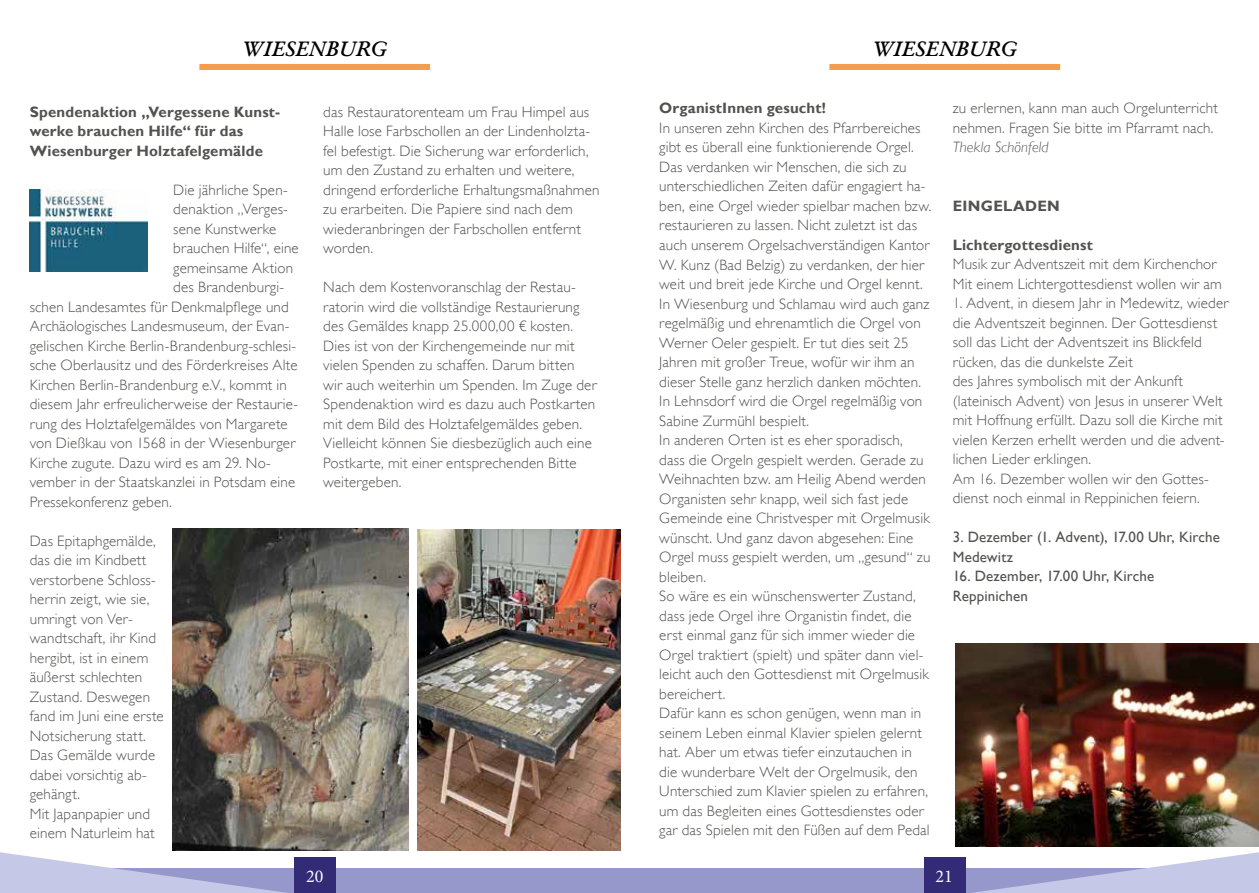
<style>
.page{position:relative;width:1259px;height:893px;background:#fff}
.page>*{position:absolute;margin:0;border:0;box-sizing:border-box;transform-origin:0 0}
.t1{font:21px "Garamond Kursiv Halbfett";letter-spacing:.005em;color:#000}
.t2{font:18px "Minion Pro";color:#fbfbfb}
.t3{font:300 15px/19.5px "Gill Sans";letter-spacing:.015em;color:#525251}
.t4{font:700 15px/19.5px "Gill Sans";letter-spacing:.01em;color:#525251}
.t5{font:15px/19.5px "Gill Sans";letter-spacing:.01em;color:#525251}
.t6{font:italic 300 15px "Gill Sans";letter-spacing:.005em;color:#525251}
</style>
<div class="page">
<div style="left:617px;top:868px;width:642px;height:25px;background:#9697cb"></div>
<div style="left:924px;top:857px;width:41px;height:36px;background:#342b77"></div>
<svg style="left:965px;top:852px;width:294px;height:41px"></svg>
<div style="left:0;top:868px;width:642px;height:25px;background:#9697cb"></div>
<div style="left:294px;top:857px;width:42px;height:36px;background:#342b77"></div>
<svg style="left:0;top:850px;width:293px;height:43px"></svg>
<div style="left:199px;top:64px;width:231px;height:6px;background:#f59d4e"></div>
<img style="left:418px;top:529px;width:203px;height:321px">
<div style="left:829px;top:64px;width:231px;height:6px;background:#f59d4e"></div>
<img style="left:172px;top:528px;width:237px;height:322px">
<img style="left:30px;top:189px;width:117px;height:83px">
<img style="left:956px;top:643px;width:303px;height:203px">
<h1 class="t1" style="left:242px;top:36px;width:146px">WIESENBURG</h1>
<p class="t4" style="left:30px;top:102px;width:252px">Spendenaktion „Vergessene Kunst&shy;werke brauchen Hilfe“ für das<br>Wiesenburger Holztafelgemälde</p>
<p class="t3" style="left:173px;top:180px;width:116px">Die jährliche Spen-</p>
<p class="t3" style="left:173px;top:200px;width:116px">denaktion „Verges-</p>
<p class="t3" style="left:173px;top:219px;width:105px">sene Kunstwerke</p>
<p class="t3" style="left:173px;top:239px;width:127px">brauchen Hilfe“, eine</p>
<p class="t3" style="left:173px;top:258px;width:121px">gemeinsame Aktion</p>
<p class="t3" style="left:173px;top:278px;width:112px">des Brandenburgi-</p>
<p class="t3" style="left:30px;top:297px;width:260px">schen Landesamtes für Denkmalpflege und</p>
<p class="t3" style="left:30px;top:317px;width:261px">Archäologisches Landesmuseum, der Evan-</p>
<p class="t3" style="left:30px;top:336px;width:268px">gelischen Kirche Berlin-Brandenburg-schlesi-</p>
<p class="t3" style="left:30px;top:356px;width:269px">sche Oberlausitz und des Förderkreises Alte</p>
<p class="t3" style="left:30px;top:375px;width:259px">Kirchen Berlin-Brandenburg e.V., kommt in</p>
<p class="t3" style="left:30px;top:395px;width:270px">diesem Jahr erfreulicherweise der Restaurie-</p>
<p class="t3" style="left:30px;top:414px;width:259px">rung des Holztafelgemäldes von Margarete</p>
<p class="t3" style="left:30px;top:434px;width:267px">von Dießkau von 1568 in der Wiesenburger</p>
<p class="t3" style="left:30px;top:453px;width:243px">Kirche zugute. Dazu wird es am 29. No-</p>
<p class="t3" style="left:30px;top:473px;width:267px">vember in der Staatskanzlei in Potsdam eine</p>
<p class="t3" style="left:30px;top:492px;width:143px">Pressekonferenz geben.</p>
<p class="t3" style="left:30px;top:531px;width:135px">Das Epitaphgemälde, das die im Kindbett verstorbene Schloss&shy;herrin zeigt, wie sie, umringt von Ver&shy;wandtschaft, ihr Kind hergibt, ist in einem äußerst schlechten<br>Zustand. Deswegen fand im Juni eine erste<br>Notsicherung statt.<br>Das Gemälde wurde dabei vorsichtig ab&shy;gehängt.<br>Mit Japanpapier und einem Naturleim hat</p>
<p class="t3" style="left:323px;top:102px;width:278px">das Restauratorenteam um Frau Himpel aus Halle lose Farbschollen an der Lindenholzta&shy;fel befestigt. Die Sicherung war erforderlich, um den Zustand zu erhalten und weitere, dringend erforderliche Erhaltungsmaßnahmen zu erarbeiten. Die Papiere sind nach dem wiederanbringen der Farbschollen entfernt worden.</p>
<p class="t3" style="left:323px;top:277px;width:275px">Nach dem Kostenvoranschlag der Restau&shy;ratorin wird die vollständige Restaurierung des Gemäldes knapp 25.000,00 € kosten.<br>Dies ist von der Kirchengemeinde nur mit vielen Spenden zu schaffen. Darum bitten wir auch weiterhin um Spenden. Im Zuge der Spendenaktion wird es dazu auch Postkarten mit dem Bild des Holztafelgemäldes geben.<br>Vielleicht können Sie diesbezüglich auch eine Postkarte, mit einer entsprechenden Bitte weitergeben.</p>
<h1 class="t1" style="left:872px;top:36px;width:146px">WIESENBURG</h1>
<p class="t4" style="left:659px;top:99px;width:168px">OrganistInnen gesucht!</p>
<p class="t3" style="left:659px;top:118px;width:274px">In unseren zehn Kirchen des Pfarrbereiches gibt es überall eine funktionierende Orgel.<br>Das verdanken wir Menschen, die sich zu unterschiedlichen Zeiten dafür engagiert ha&shy;ben, eine Orgel wieder spielbar machen bzw. restaurieren zu lassen. Nicht zuletzt ist das auch unserem Orgelsachverständigen Kantor W. Kunz (Bad Belzig) zu verdanken, der hier weit und breit jede Kirche und Orgel kennt.<br>In Wiesenburg und Schlamau wird auch ganz regelmäßig und ehrenamtlich die Orgel von Werner Oeler gespielt. Er tut dies seit 25<br>Jahren mit großer Treue, wofür wir ihm an dieser Stelle ganz herzlich danken möchten.<br>In Lehnsdorf wird die Orgel regelmäßig von Sabine Zurmühl bespielt.<br>In anderen Orten ist es eher sporadisch, dass die Orgeln gespielt werden. Gerade zu Weihnachten bzw. am Heilig Abend werden Organisten sehr knapp, weil sich fast jede Gemeinde eine Christvesper mit Orgelmusik wünscht. Und ganz davon abgesehen: Eine Orgel muss gespielt werden, um „gesund“ zu bleiben.<br>So wäre es ein wünschenswerter Zustand, dass jede Orgel ihre Organistin findet, die erst einmal ganz für sich immer wieder die Orgel traktiert (spielt) und später dann viel&shy;leicht auch den Gottesdienst mit Orgelmusik bereichert.<br>Dafür kann es schon genügen, wenn man in seinem Leben einmal Klavier spielen gelernt hat. Aber um etwas tiefer einzutauchen in die wunderbare Welt der Orgelmusik, den Unterschied zum Klavier spielen zu erfahren, um das Begleiten eines Gottesdienstes oder gar das Spielen mit den Füßen auf dem Pedal</p>
<p class="t3" style="left:952px;top:99px;width:267px">zu erlernen, kann man auch Orgelunterricht nehmen. Fragen Sie bitte im Pfarramt nach.</p>
<p class="t6" style="left:952px;top:139px;width:97px">Thekla Schönfeld</p>
<p class="t4" style="left:952px;top:196px;width:109px">EINGELADEN</p>
<p class="t4" style="left:952px;top:235px;width:142px">Lichtergottesdienst</p>
<p class="t3" style="left:952px;top:255px;width:270px">Musik zur Adventszeit mit dem Kirchenchor<br>Mit einem Lichtergottesdienst wollen wir am</p>
<p class="t3" style="left:952px;top:294px;width:277px">1. Advent, in diesem Jahr in Medewitz, wieder die Adventszeit beginnen. Der Gottesdienst soll das Licht der Adventszeit ins Blickfeld rücken, das die dunkelste Zeit<br>des Jahres symbolisch mit der Ankunft (lateinisch Advent) von Jesus in unserer Welt mit Hoffnung erfüllt. Dazu soll die Kirche mit vielen Kerzen erhellt werden und die advent&shy;lichen Lieder erklingen.<br>Am 16. Dezember wollen wir den Gottes&shy;dienst noch einmal in Reppinichen feiern.</p>
<p class="t5" style="left:952px;top:528px;width:269px">3. Dezember (1. Advent), 17.00 Uhr, Kirche<br>Medewitz</p>
<p class="t5" style="left:952px;top:567px;width:203px">16. Dezember, 17.00 Uhr, Kirche<br>Reppinichen</p>
<p class="t2" style="left:306px;top:864px;width:19px">20</p>
<p class="t2" style="left:935px;top:864px;width:19px">21</p>
</div>
